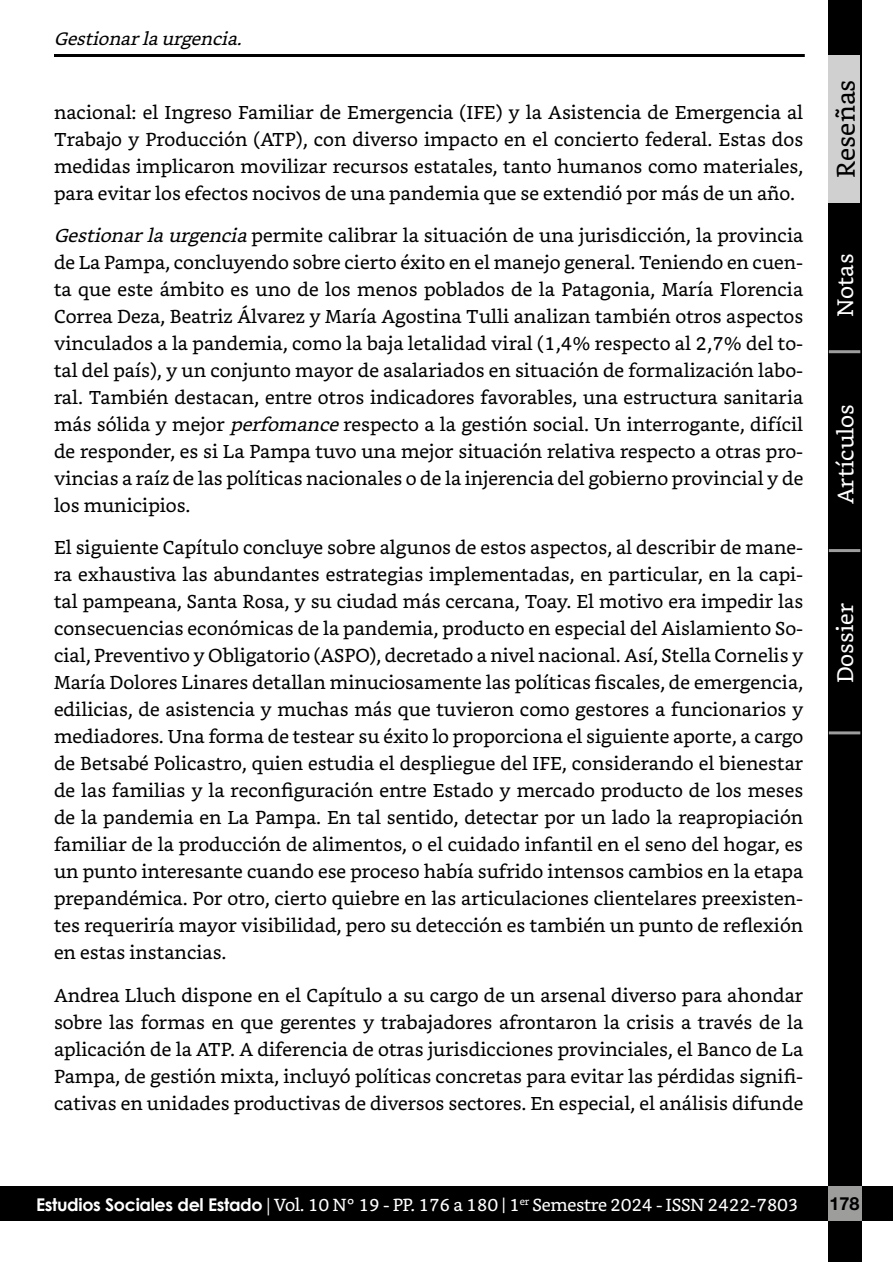
<style>
.page{position:relative;width:893px;height:1263px;background:#fff}
.page>*{position:absolute;margin:0;border:0;box-sizing:border-box;transform-origin:0 0}
.t1{font:25.5px "Bookerly";color:#000}
.t2{font:22.5px "Bookerly";color:#fff}
.Cuerpo{font:18.75px/27px "Bookerly";color:#000;text-align:justify}
.t3{font:italic 18px "Bookerly";color:#000}
.t4{font:700 18px "Helvetica Neue";color:#000}
.t5{font:17.55px "Bookerly";letter-spacing:-.02em;color:#fff}
.s1{font-style:italic}
.s2{font-family:"Century Gothic";font-weight:700}
.s3{font-family:"Minion Pro"}
</style>
<div class="page">
<div style="left:828px;top:0;width:33px;height:1261px;background:#000"></div>
<div style="left:0;top:1187px;width:893px;height:34px;background:#000"></div>
<div style="left:829px;top:55px;width:31px;height:147px;background:#d0d0d0"></div>
<hr style="left:829px;top:350px;width:31px;height:3px;background:#9d9d9c">
<hr style="left:829px;top:549px;width:31px;height:3px;background:#9d9d9c">
<hr style="left:829px;top:731px;width:31px;height:3px;background:#9d9d9c">
<div style="left:828px;top:1187px;width:33px;height:34px;background:#9d9d9c"></div>
<hr style="left:54px;top:54px;width:751px;height:3px;background:#000">
<p class="t3" style="left:54px;top:28px;width:196px">Gestionarlaurgencia.</p>
<p class="Cuerpo" style="left:54px;top:99px;width:751px">nacional: el Ingreso Familiar de Emergencia (IFE) y la Asistencia de Emergencia al Trabajo y Producción (ATP), con diverso impacto en el concierto federal. Estas dos medidas implicaron movilizar recursos estatales, tanto humanos como materiales, para evitar los efectos nocivos de una pandemia que se extendió por más de un año.</p>
<p class="Cuerpo" style="left:54px;top:222px;width:751px"><span class="s1">Gestionarlaurgencia</span>permite calibrar la situación de una jurisdicción, la provincia de La Pampa, concluyendo sobre cierto éxito en el manejo general. Teniendo en cuen&shy;ta que este ámbito es uno de los menos poblados de la Patagonia, María Florencia Correa Deza, Beatriz Álvarez y María Agostina Tulli analizan también otros aspectos vinculados a la pandemia, como la baja letalidad viral (1,4% respecto al 2,7% del to&shy;tal del país), y un conjunto mayor de asalariados en situación de formalización labo&shy;ral. También destacan, entre otros indicadores favorables, una estructura sanitaria más sólida y mejor <span class="s1">perfomance</span>respecto a la gestión social. Un interrogante, difícil de responder, es si La Pampa tuvo una mejor situación relativa respecto a otras pro&shy;vincias a raíz de las políticas nacionales o de la injerencia del gobierno provincial y de los municipios.</p>
<p class="Cuerpo" style="left:54px;top:534px;width:751px">El siguiente Capítulo concluye sobre algunos de estos aspectos, al describir de mane&shy;ra exhaustiva las abundantes estrategias implementadas, en particular, en la capi&shy;tal pampeana, Santa Rosa, y su ciudad más cercana, Toay. El motivo era impedir las consecuencias económicas de la pandemia, producto en especial del Aislamiento So&shy;cial, Preventivo y Obligatorio (ASPO), decretado a nivel nacional. Así, Stella Cornelis y María Dolores Linares detallan minuciosamente las políticas fiscales, de emergencia, edilicias, de asistencia y muchas más que tuvieron como gestores a funcionarios y mediadores. Una forma de testear su éxito lo proporciona el siguiente aporte, a cargo de Betsabé Policastro, quien estudia el despliegue del IFE, considerando el bienestar de las familias y la reconfiguración entre Estado y mercado producto de los meses de la pandemia en La Pampa. En tal sentido, detectar por un lado la reapropiación familiar de la producción de alimentos, o el cuidado infantil en el seno del hogar, es un punto interesante cuando ese proceso había sufrido intensos cambios en la etapa prepandémica. Por otro, cierto quiebre en las articulaciones clientelares preexisten&shy;tes requeriría mayor visibilidad, pero su detección es también un punto de reflexión en estas instancias.</p>
<p class="Cuerpo" style="left:54px;top:981px;width:751px">Andrea Lluch dispone en el Capítulo a su cargo de un arsenal diverso para ahondar sobre las formas en que gerentes y trabajadores afrontaron la crisis a través de la aplicación de la ATP. A diferencia de otras jurisdicciones provinciales, el Banco de La Pampa, de gestión mixta, incluyó políticas concretas para evitar las pérdidas signifi&shy;cativas en unidades productivas de diversos sectores. En especial, el análisis difunde</p>
<h1 class="t1" style="left:831px;top:178px;width:100px;rotate:-90deg">Reseñas</h1>
<p class="t2" style="left:832px;top:317px;width:65px;rotate:-90deg">Notas</p>
<p class="t2" style="left:833px;top:504px;width:102px;rotate:-90deg">Artículos</p>
<p class="t2" style="left:832px;top:683px;width:82px;rotate:-90deg">Dossier</p>
<p class="t5" style="left:36px;top:1194px;width:764px"><span class="s2">Estudios Sociales del Estado</span> <span class="s3">|</span> Vol. 10 N° 19 - PP. 176 a 180 | 1<sup>er</sup> Semestre 2024 - ISSN 2422-7803</p>
<p class="t4" style="left:829px;top:1192px;width:32px">178</p>
</div>
